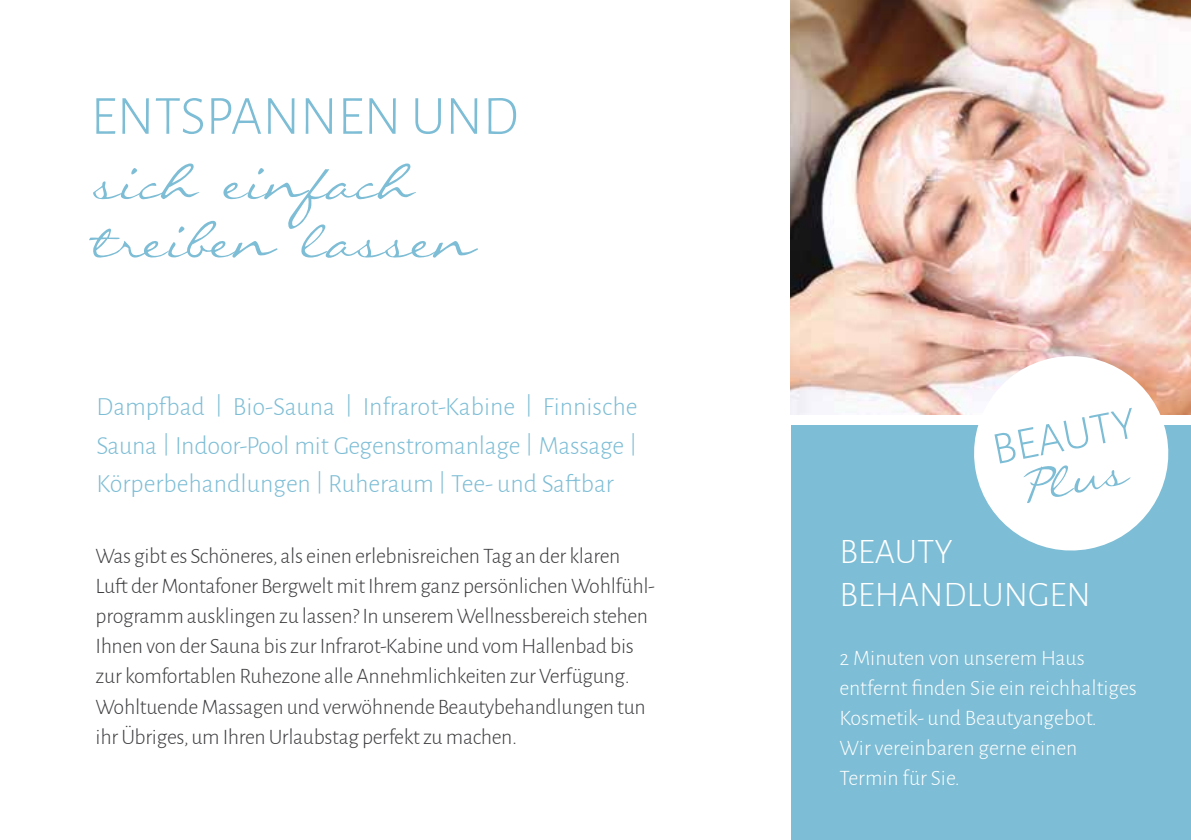
<style>
.page{position:relative;width:1191px;height:840px;background:#fff}
.page>*{position:absolute;margin:0;border:0;box-sizing:border-box;transform-origin:0 0}
.t1{font:71.6px/58.2px "Callie Hand";color:#7dbdd5}
.t2{font:64px "Callie Hand";color:#7dbdd5}
.t3{font:300 55.6px "Alegreya Sans";color:#7dbdd5}
.t4{font:300 46px "Alegreya Sans";color:#7dbdd5}
.t5{font:300 35.8px/43px "Alegreya Sans";color:#fff}
.t6{font:300 26.2px/38.2px "Alegreya Sans";color:#7dbdd5;text-align:justify}
.t7{font:300 22px/30px "Alegreya Sans";letter-spacing:-.015em;color:#3e3d40}
.t8{font:300 22px/30px "Alegreya Sans";color:#fff}
</style>
<div class="page">
<img style="left:790px;top:0;width:401px;height:414px">
<div style="left:791px;top:425px;width:400px;height:414px;background:#7dbdd5"></div>
<svg style="left:965px;top:347px;width:211px;height:204px;fill:#fff"></svg>
<h3 class="t3" style="left:91px;top:80px;width:429px">ENTSPANNEN UND</h3>
<h1 class="t1" style="left:93px;top:162px;width:383px">sich einfach treiben lassen</h1>
<p class="t6" style="left:96px;top:387px;width:542px">Dampfbad <sup>|</sup> Bio-Sauna <sup>|</sup> Infrarot-Kabine <sup>|</sup> Finnische Sauna <sup>|</sup> Indoor-Pool mit Gegenstromanlage <sup>|</sup> Massage <sup>| </sup>Körperbehandlungen <sup>|</sup> Ruheraum <sup>|</sup> Tee- und Saftbar</p>
<p class="t7" style="left:96px;top:540px;width:561px">Was gibt es Schöneres, als einen erlebnisreichen Tag an der klaren Luft der Montafoner Bergwelt mit Ihrem ganz persönlichen Wohlfühl&shy;programm ausklingen zu lassen? In unserem Wellnessbereich stehen Ihnen von der Sauna bis zur Infrarot-Kabine und vom Hallenbad bis zur komfortablen Ruhezone alle Annehmlichkeiten zur Verfügung.<br>Wohltuende Massagen und verwöhnende Beautybehandlungen tun ihr Übriges, um Ihren Urlaubstag perfekt zu machen.</p>
<h3 class="t4" style="left:987px;top:420px;width:147px;rotate:-11deg">BEAUTY</h3>
<h2 class="t2" style="left:1012px;top:463px;width:114px;rotate:-11deg">Plus</h2>
<h3 class="t5" style="left:839px;top:528px;width:253px">BEAUTY<br>BEHANDLUNGEN</h3>
<p class="t8" style="left:839px;top:641px;width:299px">2 Minuten von unserem Haus entfernt finden Sie ein reichhaltiges<br>Kosmetik- und Beautyangebot.<br>Wir vereinbaren gerne einen<br>Termin für Sie.</p>
</div>
